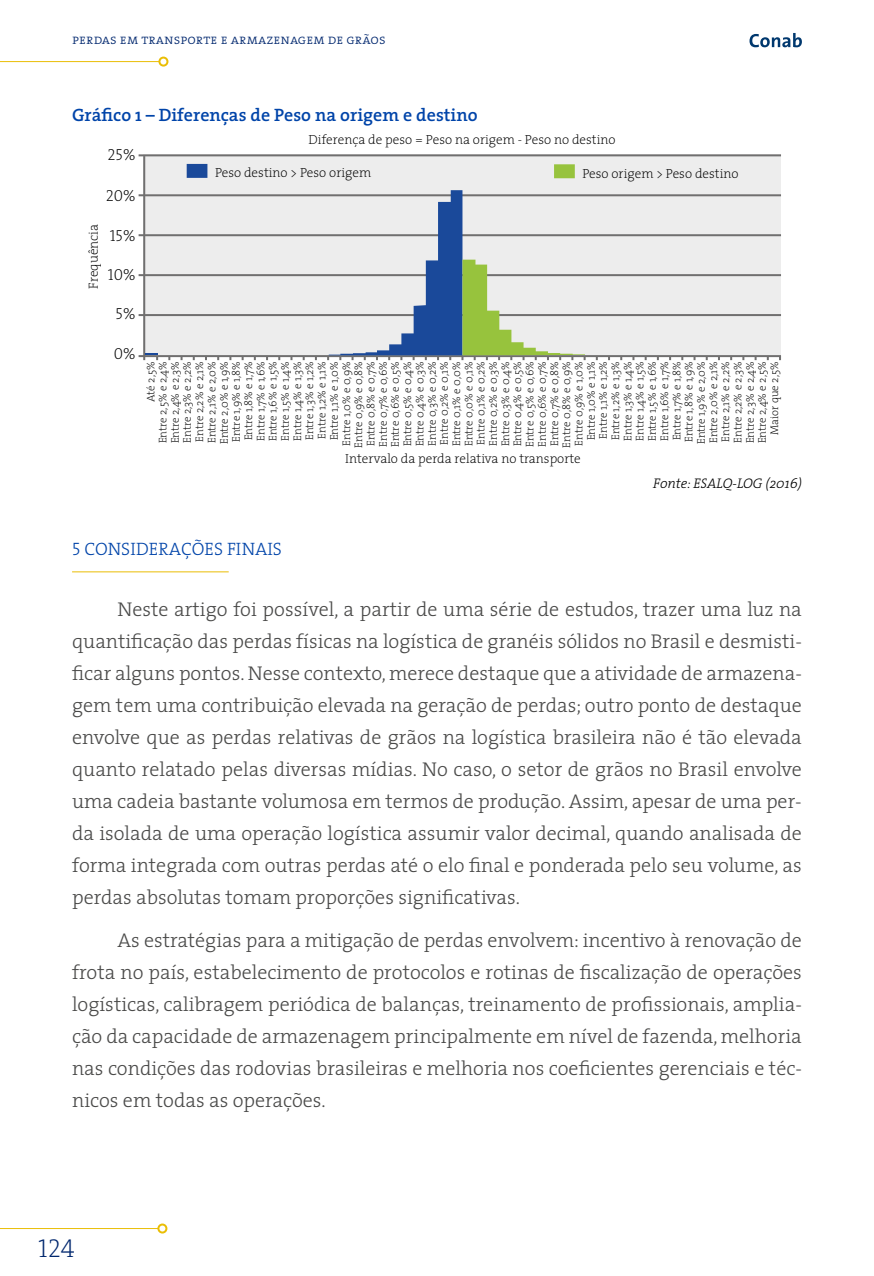
<style>
.page{position:relative;width:874px;height:1276px;background:#fff}
.page>*{position:absolute;margin:0;border:0;box-sizing:border-box;transform-origin:0 0}
.t1{font:26px "The Serif 2 Extra Light Caps";color:#00276e}
.t2{font:300 20px/32px "The Serif 3";color:#4a4a49;text-align:justify}
.t3{font:600 18px "The Serif 6";color:#0044a9}
.t4{font:18px "The Serif 3 Light Caps";color:#0044a9}
.t5{font:16px "The Serif 2 Extra Light Caps";color:#000}
.t6{font:14px "The Serif 3 Light Caps";color:#00276e}
.t7{font:italic 300 14px "The Serif 3";color:#000}
.t8{font:200 13.2px "The Serif 2";color:#000}
.t9{font:200 11px/12.2px "The Serif 2";color:#000;text-align:right}
</style>
<div class="page">
<hr style="left:0;top:1228px;width:158px;height:1px;background:#eabe06">
<div style="left:157px;top:1223px;width:10px;height:10px;border:2px solid #eabe06;border-radius:50%"></div>
<hr style="left:0;top:61px;width:159px;height:1px;background:#eabe06">
<div style="left:158px;top:57px;width:10px;height:10px;border:2px solid #eabe06;border-radius:50%"></div>
<svg style="left:749px;top:33px;width:52px;height:14px"></svg>
<hr style="left:72px;top:571px;width:156px;height:1px;background:#eabe06">
<div style="left:143px;top:154px;width:637px;height:202px;background:#ededed"></div>
<hr style="left:143px;top:156px;width:2px;height:204px;background:#706f6f">
<hr style="left:138px;top:355px;width:642px;height:2px;background:#706f6f">
<hr style="left:138px;top:314px;width:642px;height:2px;background:#706f6f">
<hr style="left:138px;top:274px;width:642px;height:2px;background:#706f6f">
<hr style="left:138px;top:234px;width:642px;height:2px;background:#706f6f">
<hr style="left:138px;top:194px;width:642px;height:2px;background:#706f6f">
<hr style="left:138px;top:154px;width:642px;height:2px;background:#706f6f">
<svg style="left:145px;top:353px;width:13px;height:7px"></svg>
<svg style="left:327px;top:190px;width:258px;height:170px"></svg>
<svg style="left:187px;top:164px;width:20px;height:14px"></svg>
<svg style="left:554px;top:164px;width:20px;height:14px"></svg>
<p class="t6" style="left:72px;top:28px;width:315px">perdas em transporte e armazenagem de grãos</p>
<p class="t3" style="left:72px;top:100px;width:407px">Gráfico 1 – Diferenças de Peso na origem e destino</p>
<p class="t5" style="left:107px;top:141px;width:30px">25%</p>
<p class="t8" style="left:308px;top:128px;width:308px">Diferença de peso = Peso na origem - Peso no destino</p>
<p class="t8" style="left:215px;top:162px;width:158px">Peso destino &gt; Peso origem</p>
<p class="t8" style="left:582px;top:162px;width:158px">Peso origem &gt; Peso destino</p>
<p class="t5" style="left:106px;top:183px;width:31px">20%</p>
<p class="t5" style="left:110px;top:222px;width:27px">15%</p>
<p class="t5" style="left:108px;top:261px;width:29px">10%</p>
<p class="t5" style="left:116px;top:301px;width:21px">5%</p>
<p class="t5" style="left:114px;top:340px;width:23px">0%</p>
<p class="t8" style="left:82px;top:289px;width:66px;rotate:-90deg">Frequência</p>
<p class="t9" style="left:156px;top:448px;width:88px;rotate:-90deg">Entre 2,5% e 2,4%<br>Entre 2,4% e 2,3%<br>Entre 2,3% e 2,2%<br>Entre 2,2% e 2,1%<br>Entre 2,1% e 2,0%<br>Entre 2,0% e 1,9%<br>Entre 1,9% e 1,8%<br>Entre 1,8% e 1,7%<br>Entre 1,7% e 1,6%<br>Entre 1,6% e 1,5%<br>Entre 1,5% e 1,4%<br>Entre 1,4% e 1,3%<br>Entre 1,3% e 1,2%<br>Entre 1,2% e 1,1%<br>Entre 1,1% e 1,0%<br>Entre 1,0% e 0,9%<br>Entre 0,9% e 0,8%<br>Entre 0,8% e 0,7%<br>Entre 0,7% e 0,6%<br>Entre 0,6% e 0,5%<br>Entre 0,5% e 0,4%<br>Entre 0,4% e 0,3%<br>Entre 0,3% e 0,2%<br>Entre 0,2% e 0,1%<br>Entre 0,1% e 0,0%<br>Entre 0,0% e 0,1%<br>Entre 0,1% e 0,2%<br>Entre 0,2% e 0,3%<br>Entre 0,3% e 0,4%<br>Entre 0,4% e 0,5%<br>Entre 0,5% e 0,6%<br>Entre 0,6% e 0,7%<br>Entre 0,7% e 0,8%<br>Entre 0,8% e 0,9%<br>Entre 0,9% e 1,0%<br>Entre 1,0% e 1,1%<br>Entre 1,1% e 1,2%<br>Entre 1,2% e 1,3%<br>Entre 1,3% e 1,4%<br>Entre 1,4% e 1,5%<br>Entre 1,5% e 1,6%<br>Entre 1,6% e 1,7%<br>Entre 1,7% e 1,8%<br>Entre 1,8% e 1,9%<br>Entre 1,9% e 2,0%<br>Entre 2,0% e 2,1%<br>Entre 2,1% e 2,2%<br>Entre 2,2% e 2,3%<br>Entre 2,3% e 2,4%<br>Entre 2,4% e 2,5%<br>Maior que 2,5%</p>
<p class="t9" style="left:144px;top:402px;width:42px;rotate:-90deg">Até 2,5%</p>
<p class="t8" style="left:345px;top:447px;width:237px">Intervalo da perda relativa no transporte</p>
<p class="t7" style="left:653px;top:472px;width:150px">Fonte: ESALQ-LOG (2016)</p>
<p class="t4" style="left:72px;top:534px;width:211px">5 CONSIDERAÇÕES FINAIS</p>
<p class="t2" style="left:72px;top:592px;width:731px;text-indent:45px">Neste artigo foi possível, a partir de uma série de estudos, trazer uma luz na quantificação das perdas físicas na logística de granéis sólidos no Brasil e desmisti&shy;ficar alguns pontos. Nesse contexto, merece destaque que a atividade de armazena&shy;gem tem uma contribuição elevada na geração de perdas; outro ponto de destaque envolve que as perdas relativas de grãos na logística brasileira não é tão elevada quanto relatado pelas diversas mídias. No caso, o setor de grãos no Brasil envolve uma cadeia bastante volumosa em termos de produção. Assim, apesar de uma per&shy;da isolada de uma operação logística assumir valor decimal, quando analisada de forma integrada com outras perdas até o elo final e ponderada pelo seu volume, as perdas absolutas tomam proporções significativas.</p>
<p class="t2" style="left:72px;top:923px;width:731px;text-indent:45px">As estratégias para a mitigação de perdas envolvem: incentivo à renovação de frota no país, estabelecimento de protocolos e rotinas de fiscalização de operações logísticas, calibragem periódica de balanças, treinamento de profissionais, amplia&shy;ção da capacidade de armazenagem principalmente em nível de fazenda, melhoria nas condições das rodovias brasileiras e melhoria nos coeficientes gerenciais e téc&shy;nicos em todas as operações.</p>
<h1 class="t1" style="left:38px;top:1226px;width:38px">124</h1>
</div>
